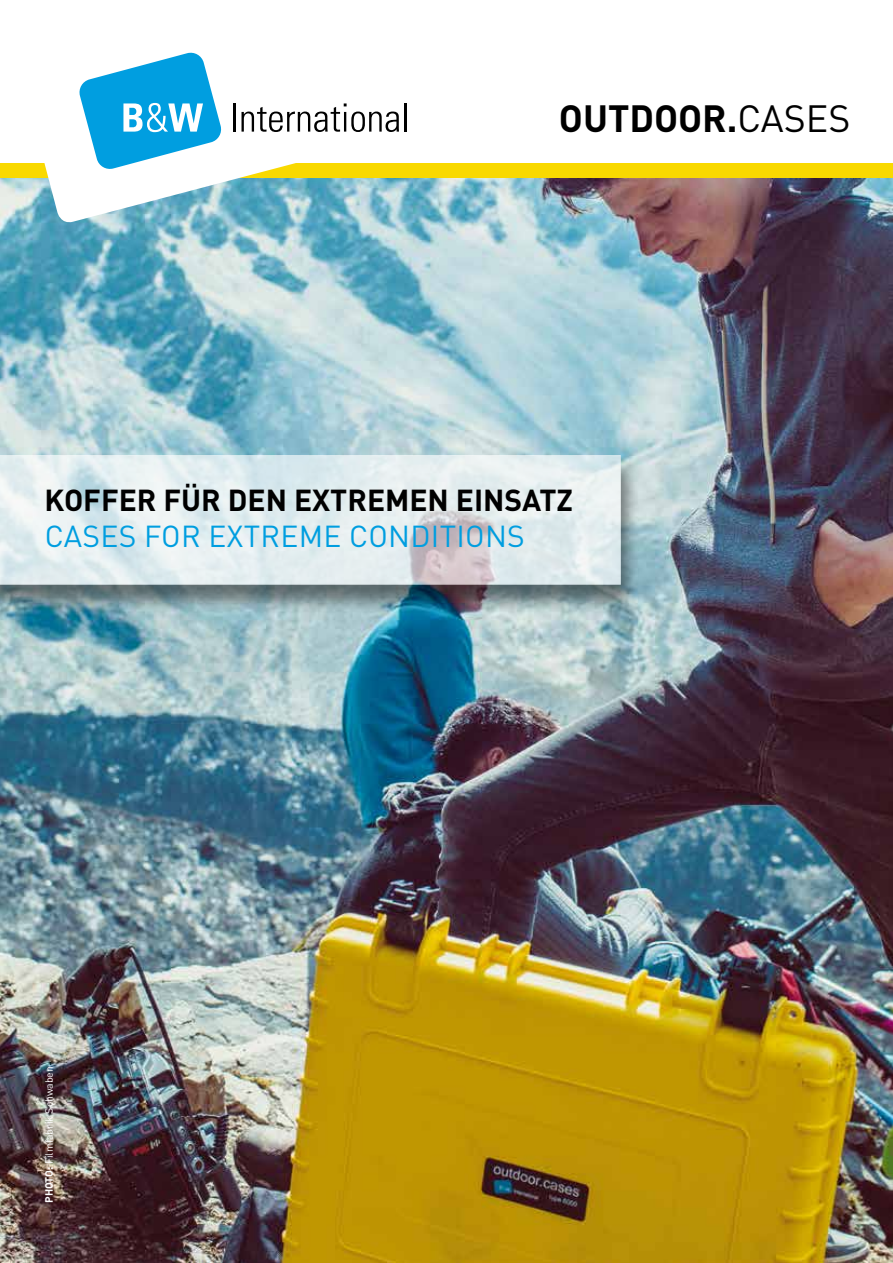
<style>
.page{position:relative;width:893px;height:1263px;background:#fff}
.page>*{position:absolute;margin:0;border:0;box-sizing:border-box;transform-origin:0 0}
.t1{font:700 37.5px "DINOT";color:#000}
.t2{font:700 30px "DINOT";color:#000}
.t3{font:30px "DINOT";letter-spacing:.01em;color:#009ee0}
.t4{font:10.5px "DINOT";color:#fff}
.s1{font-weight:400}
.s2{font-weight:700}
</style>
<div class="page">
<img style="left:0;top:178px;width:893px;height:1085px">
<div style="left:0;top:163px;width:893px;height:15px;background:#f9d900"></div>
<svg style="left:16px;top:163px;width:299px;height:62px"></svg>
<svg style="left:80px;top:52px;width:143px;height:117px"></svg>
<hr style="left:234px;top:103px;width:2px;height:29px;background:#000">
<svg style="left:241px;top:103px;width:158px;height:29px"></svg>
<hr style="left:404px;top:103px;width:3px;height:29px;background:#000">
<div style="left:0;top:457px;width:640px;height:158px;background:#000;opacity:.75"></div>
<svg style="left:0;top:455px;width:621px;height:130px;background:#e1eaec"></svg>
<p class="t1" style="left:559px;top:94px;width:293px">OUTDOOR.<span class="s1">CASES</span></p>
<p class="t2" style="left:45px;top:480px;width:530px">KOFFER FÜR DEN EXTREMEN EINSATZ</p>
<p class="t3" style="left:45px;top:517px;width:482px">CASES FOR EXTREME CONDITIONS</p>
<p class="t4" style="left:42px;top:1203px;width:138px;rotate:-90deg"><span class="s2">PHOTO:</span> Filmfabrik Schwaben</p>
</div>
